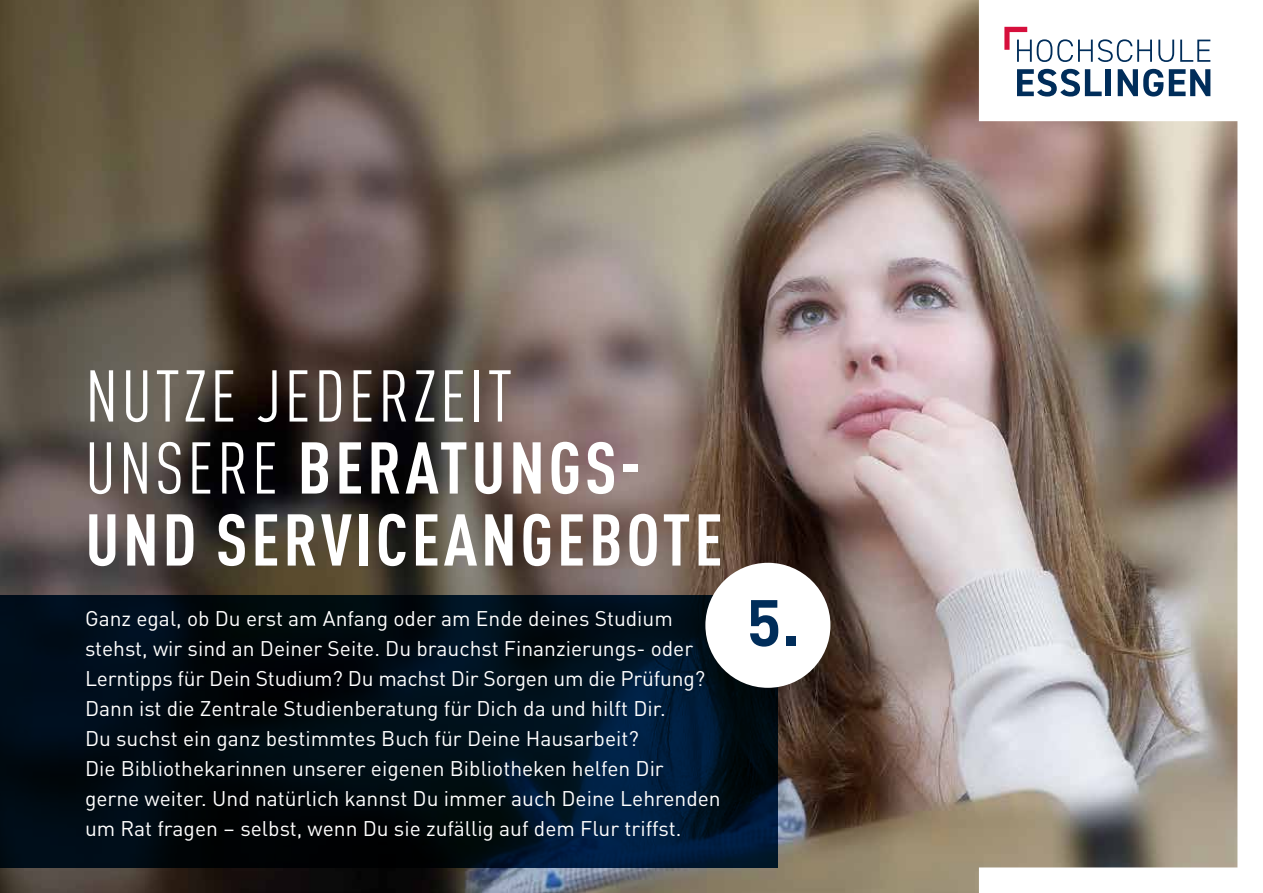
<style>
.page{position:relative;width:1263px;height:893px;background:#fff}
.page>*{position:absolute;margin:0;border:0;box-sizing:border-box;transform-origin:0 0}
.t1{font:700 condensed 72px/72px "DIN Pro";letter-spacing:.05em;color:#fff}
.t2{font:700 64.8px "DIN Pro";color:#002d5a}
.t3{font:21px/30px "DIN Pro";color:#fff}
.s1{font-weight:400}
</style>
<div class="page">
<img style="left:0;top:0;width:979px;height:893px">
<svg style="left:0;top:595px;width:778px;height:272px;background:#000e1a"></svg>
<div style="left:705px;top:563px;width:125px;height:125px;background:#fff;border-radius:50%"></div>
<img style="left:979px;top:26px;width:259px;height:842px">
<svg style="left:1017px;top:69px;width:85px;height:28px"></svg>
<div style="left:1106px;top:69px;width:5px;height:27px;background:#002d5a"></div>
<svg style="left:1118px;top:69px;width:45px;height:28px"></svg>
<svg style="left:1169px;top:69px;width:41px;height:27px"></svg>
<svg style="left:1004px;top:27px;width:148px;height:35px"></svg>
<svg style="left:1158px;top:40px;width:16px;height:22px"></svg>
<svg style="left:1180px;top:40px;width:30px;height:22px"></svg>
<h1 class="t1" style="left:85px;top:355px;width:639px"><span class="s1">NUTZE JEDERZEIT<br>UNSERE</span> BERATUNGS-<br>UND SERVICEANGEBOTE</h1>
<p class="t3" style="left:85px;top:602px;width:637px">Ganz egal, ob Du erst am Anfang oder am Ende deines Studium stehst, wir sind an Deiner Seite. Du brauchst Finanzierungs- oder Lerntipps für Dein Studium? Du machst Dir Sorgen um die Prüfung?<br>Dann ist die Zentrale Studienberatung für Dich da und hilft Dir.<br>Du suchst ein ganz bestimmtes Buch für Deine Hausarbeit?<br>Die Bibliothekarinnen unserer eigenen Bibliotheken helfen Dir gerne weiter. Und natürlich kannst Du immer auch Deine Lehrenden um Rat fragen – selbst, wenn Du sie zufällig auf dem Flur triffst.</p>
<h2 class="t2" style="left:746px;top:572px;width:55px">5.</h2>
</div>
